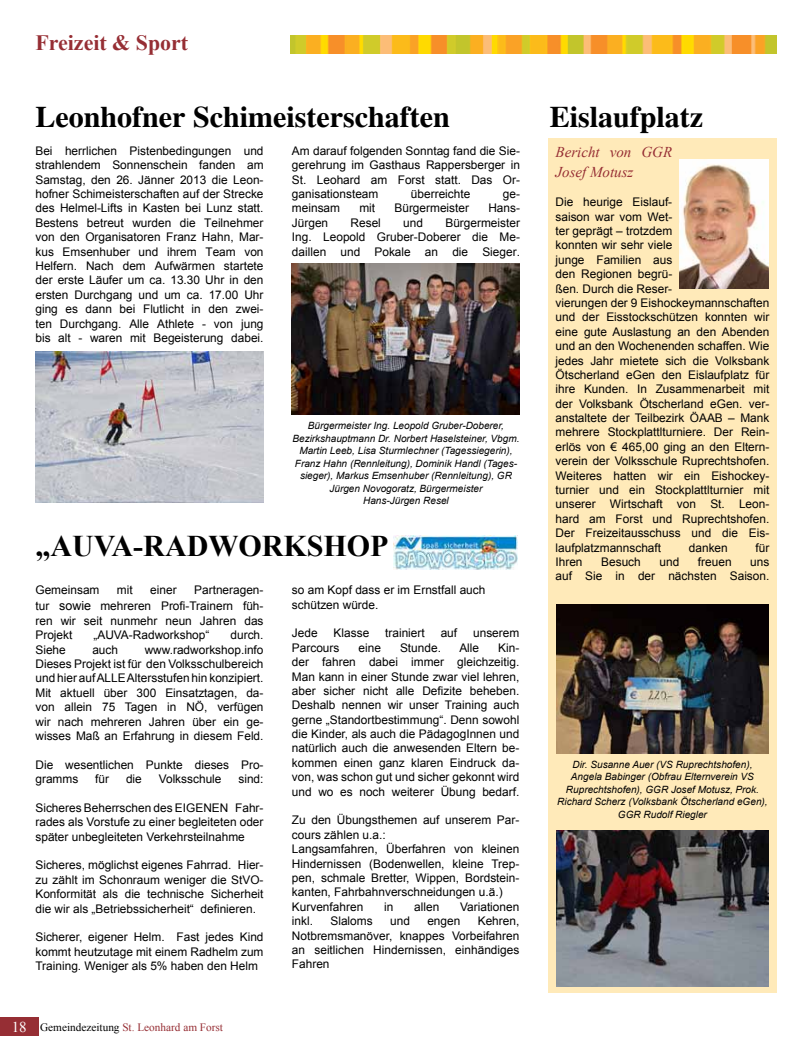
<style>
.page{position:relative;width:812px;height:1053px;background:#fff}
.page>*{position:absolute;margin:0;border:0;box-sizing:border-box;transform-origin:0 0}
.t1{font:700 30px "Times";color:#000}
.t2{font:700 30px "Times New Roman";color:#000}
.t3{font:700 21.88px "Times New Roman";color:#962e34}
.t4{font:italic 15px/20px "Times New Roman";color:#962e34}
.t5{font:11.88px/14.4px "Arial";color:#000;text-align:justify}
.t6{font:11.25px "Times New Roman";color:#962e34}
.t7{font:italic 10px/12.5px "Arial";color:#000;text-align:center}
.s1{font-size:12.5px}
.s2{font-size:15px;color:#fff}
.s3{color:#000}
</style>
<div class="page">
<div style="left:0;top:1017px;width:38px;height:19px;background:#962e34"></div>
<img style="left:290px;top:35px;width:486px;height:18px">
<img style="left:35px;top:352px;width:228px;height:151px">
<img style="left:291px;top:264px;width:228px;height:151px">
<div style="left:548px;top:138px;width:228px;height:854px;background:#ffeab9"></div>
<img style="left:679px;top:159px;width:89px;height:129px">
<img style="left:556px;top:604px;width:212px;height:149px">
<img style="left:556px;top:830px;width:212px;height:155px">
<img style="left:393px;top:535px;width:124px;height:35px">
<h2 class="t3" style="left:35px;top:28px;width:154px">Freizeit &amp; Sport</h2>
<h1 class="t1" style="left:35px;top:99px;width:416px">Leonhofner Schimeisterschaften</h1>
<p class="t5" style="left:292px;top:144px;width:229px">Am darauf folgenden Sonntag fand die Sie&shy;gerehrung im Gasthaus Rappersberger in St. Leohard am Forst statt. Das Or&shy;ganisationsteam</p>
<p class="t5" style="left:35px;top:144px;width:229px">Bei herrlichen Pistenbedingungen und strahlendem Sonnenschein fanden am Samstag, den 26. Jänner 2013 die Leon&shy;hofner Schimeisterschaften auf der Strecke des Helmel-Lifts in Kasten bei Lunz statt.<br>Bestens betreut wurden die Teilnehmer von den Organisatoren Franz Hahn, Mar&shy;kus Emsenhuber und ihrem Team von Helfern. Nach dem Aufwärmen startete der erste Läufer um ca. 13.30 Uhr in den ersten Durchgang und um ca. 17.00 Uhr ging es dann bei Flutlicht in den zwei&shy;ten Durchgang. Alle Athlete - von jung bis alt - waren mit Begeisterung dabei.</p>
<p class="t5" style="left:411px;top:187px;width:61px">überreichte</p>
<p class="t5" style="left:503px;top:187px;width:19px">ge-</p>
<p class="t5" style="left:292px;top:201px;width:50px">meinsam</p>
<p class="t5" style="left:359px;top:201px;width:17px">mit</p>
<p class="t5" style="left:394px;top:201px;width:76px">Bürgermeister</p>
<p class="t5" style="left:488px;top:201px;width:33px">Hans-</p>
<p class="t5" style="left:292px;top:215px;width:38px">Jürgen</p>
<p class="t5" style="left:350px;top:215px;width:32px">Resel</p>
<p class="t5" style="left:403px;top:215px;width:21px">und</p>
<p class="t5" style="left:292px;top:215px;width:229px;text-indent:153px">Bürgermeister Ing. Leopold Gruber-Doberer die Me&shy;daillen und Pokale an die Sieger.</p>
<p class="t7" style="left:292px;top:419px;width:228px">Bürgermeister Ing. Leopold Gruber-Doberer, Bezirkshauptmann Dr. Norbert Haselsteiner, Vbgm.<br>Martin Leeb, Lisa Sturmlechner (Tagessiegerin), Franz Hahn (Rennleitung), Dominik Handl (Tages&shy;sieger), Markus Emsenhuber (Rennleitung), GR Jürgen Novogoratz, Bürgermeister<br>Hans-Jürgen Resel</p>
<h1 class="t2" style="left:35px;top:524px;width:354px">„AUVA-RADWORKSHOP</h1>
<p class="t5" style="left:292px;top:583px;width:195px">so am Kopf dass er im Ernstfall auch schützen würde.</p>
<p class="t5" style="left:292px;top:626px;width:27px">Jede</p>
<p class="t5" style="left:333px;top:626px;width:37px">Klasse</p>
<p class="t5" style="left:385px;top:626px;width:41px">trainiert</p>
<p class="t5" style="left:440px;top:626px;width:18px">auf</p>
<p class="t5" style="left:473px;top:626px;width:48px">unserem</p>
<p class="t5" style="left:292px;top:640px;width:49px">Parcours</p>
<p class="t5" style="left:358px;top:640px;width:24px">eine</p>
<p class="t5" style="left:400px;top:640px;width:42px">Stunde.</p>
<p class="t5" style="left:459px;top:640px;width:21px">Alle</p>
<p class="t5" style="left:35px;top:583px;width:66px">Gemeinsam</p>
<p class="t5" style="left:117px;top:583px;width:17px">mit</p>
<p class="t5" style="left:150px;top:583px;width:28px">einer</p>
<p class="t5" style="left:35px;top:582px;width:229px;line-height:16.2px;text-align:right">Partneragen-<br>tur <span class="s1">sowie</span> mehreren Profi-Trainern füh-</p>
<p class="t5" style="left:35px;top:613px;width:229px">ren wir seit nunmehr neun Jahren das<br>Projekt</p>
<p class="t5" style="left:93px;top:628px;width:117px">„AUVA-Radworkshop“</p>
<p class="t5" style="left:230px;top:628px;width:35px">durch.</p>
<p class="t5" style="left:292px;top:640px;width:229px;text-indent:206px">Kin&shy;der fahren dabei immer gleichzeitig.<br>Man kann in einer Stunde zwar viel lehren, aber sicher nicht alle Defizite beheben.<br>Deshalb nennen wir unser Training auch gerne „Standortbestimmung“. Denn sowohl die Kinder, als auch die PädagogInnen und natürlich auch die anwesenden Eltern be&shy;kommen einen ganz klaren Eindruck da&shy;von, was schon gut und sicher gekonnt wird und wo es noch weiterer Übung bedarf.</p>
<p class="t5" style="left:292px;top:813px;width:229px;text-align:left">Zu den Übungsthemen auf unserem Par&shy;cours zählen u.a.:<br>Langsamfahren, Überfahren von kleinen Hindernissen (Bodenwellen, kleine Trep&shy;pen, schmale Bretter, Wippen, Bordstein&shy;kanten, Fahrbahnverschneidungen u.ä.)<br>Kurvenfahren</p>
<p class="t5" style="left:35px;top:642px;width:229px;text-indent:109px">www.radworkshop.info Dieses Projekt ist für den Volksschulbereich und hier auf ALLE Altersstufen hin konzipiert.<br>Mit aktuell über 300 Einsatztagen, da&shy;von allein 75 Tagen in NÖ, verfügen wir nach mehreren Jahren über ein ge&shy;wisses Maß an Erfahrung in diesem Feld.</p>
<p class="t5" style="left:35px;top:757px;width:229px">Die wesentlichen Punkte dieses Pro&shy;gramms</p>
<p class="t5" style="left:35px;top:642px;width:32px">Siehe</p>
<p class="t5" style="left:92px;top:642px;width:27px">auch</p>
<p class="t5" style="left:95px;top:771px;width:15px">für</p>
<p class="t5" style="left:126px;top:771px;width:17px">die</p>
<p class="t5" style="left:159px;top:771px;width:64px">Volksschule</p>
<p class="t5" style="left:238px;top:771px;width:27px">sind:</p>
<p class="t5" style="left:35px;top:800px;width:229px">Sicheres Beherrschen des EIGENEN Fahr&shy;rades als Vorstufe zu einer begleiteten oder später unbegleiteten Verkehrsteilnahme</p>
<p class="t5" style="left:35px;top:858px;width:229px">Sicheres, möglichst eigenes Fahrrad. Hier&shy;zu zählt im Schonraum weniger die StVO-Konformität als die technische Sicherheit die wir als „Betriebssicherheit“ definieren.</p>
<p class="t5" style="left:35px;top:930px;width:229px">Sicherer, eigener Helm. Fast jedes Kind kommt heutzutage mit einem Radhelm zum Training. Weniger als 5% haben den Helm</p>
<p class="t5" style="left:384px;top:899px;width:11px">in</p>
<p class="t5" style="left:414px;top:899px;width:27px">allen</p>
<p class="t5" style="left:460px;top:899px;width:61px">Variationen</p>
<p class="t5" style="left:292px;top:913px;width:23px">inkl.</p>
<p class="t5" style="left:330px;top:913px;width:44px">Slaloms</p>
<p class="t5" style="left:390px;top:913px;width:21px">und</p>
<p class="t5" style="left:427px;top:913px;width:35px">engen</p>
<p class="t5" style="left:292px;top:913px;width:229px;text-indent:186px">Kehren, Notbremsmanöver, knappes Vorbeifahren an seitlichen Hindernissen, einhändiges Fahren</p>
<p class="t6" style="left:12px;top:1019px;width:213px"><span class="s2">18</span> <span class="s3">Gemeindezeitung</span> St. Leonhard am Forst</p>
<h1 class="t1" style="left:549px;top:99px;width:155px">Eislaufplatz</h1>
<p class="t4" style="left:555px;top:141px;width:118px">Bericht von GGR<br>Josef Motusz</p>
<p class="t5" style="left:555px;top:195px;width:215px;text-align:left">Die heurige Eislauf-<br>saison war vom Wet-<br>ter geprägt – trotzdem<br>konnten wir sehr viele<br>junge Familien aus<br>den Regionen begrü-<br>ßen. Durch die Reser-<br>vierungen der 9 Eishockeymannschaften und der Eisstockschützen konnten wir eine gute Auslastung an den Abenden und an den Wochenenden schaffen. Wie jedes Jahr mietete sich die Volksbank<br>Ötscherland eGen den Eislaufplatz für ihre Kunden. In Zusammenarbeit mit der Volksbank Ötscherland eGen. ver&shy;anstaltete der Teilbezirk ÖAAB – Mank mehrere Stockplattlturniere. Der Rein&shy;erlös von € 465,00 ging an den Eltern&shy;verein der Volksschule Ruprechtshofen.<br>Weiteres hatten wir ein Eishockey&shy;turnier und ein Stockplattlturnier mit unserer Wirtschaft von St. Leon&shy;hard am Forst und Ruprechtshofen.<br>Der Freizeitausschuss und die Eis&shy;laufplatzmannschaft</p>
<p class="t5" style="left:688px;top:540px;width:40px">danken</p>
<p class="t5" style="left:755px;top:540px;width:15px">für</p>
<p class="t5" style="left:555px;top:554px;width:29px">Ihren</p>
<p class="t5" style="left:601px;top:554px;width:41px">Besuch</p>
<p class="t5" style="left:659px;top:554px;width:21px">und</p>
<p class="t5" style="left:697px;top:554px;width:35px">freuen</p>
<p class="t5" style="left:555px;top:554px;width:215px;text-align:right">uns<br>auf Sie in der nächsten Saison.</p>
<p class="t7" style="left:557px;top:758px;width:212px">Dir. Susanne Auer (VS Ruprechtshofen), Angela Babinger (Obfrau Elternverein VS Ruprechtshofen), GGR Josef Motusz, Prok.<br>Richard Scherz (Volksbank Ötscherland eGen), GGR Rudolf Riegler</p>
</div>
